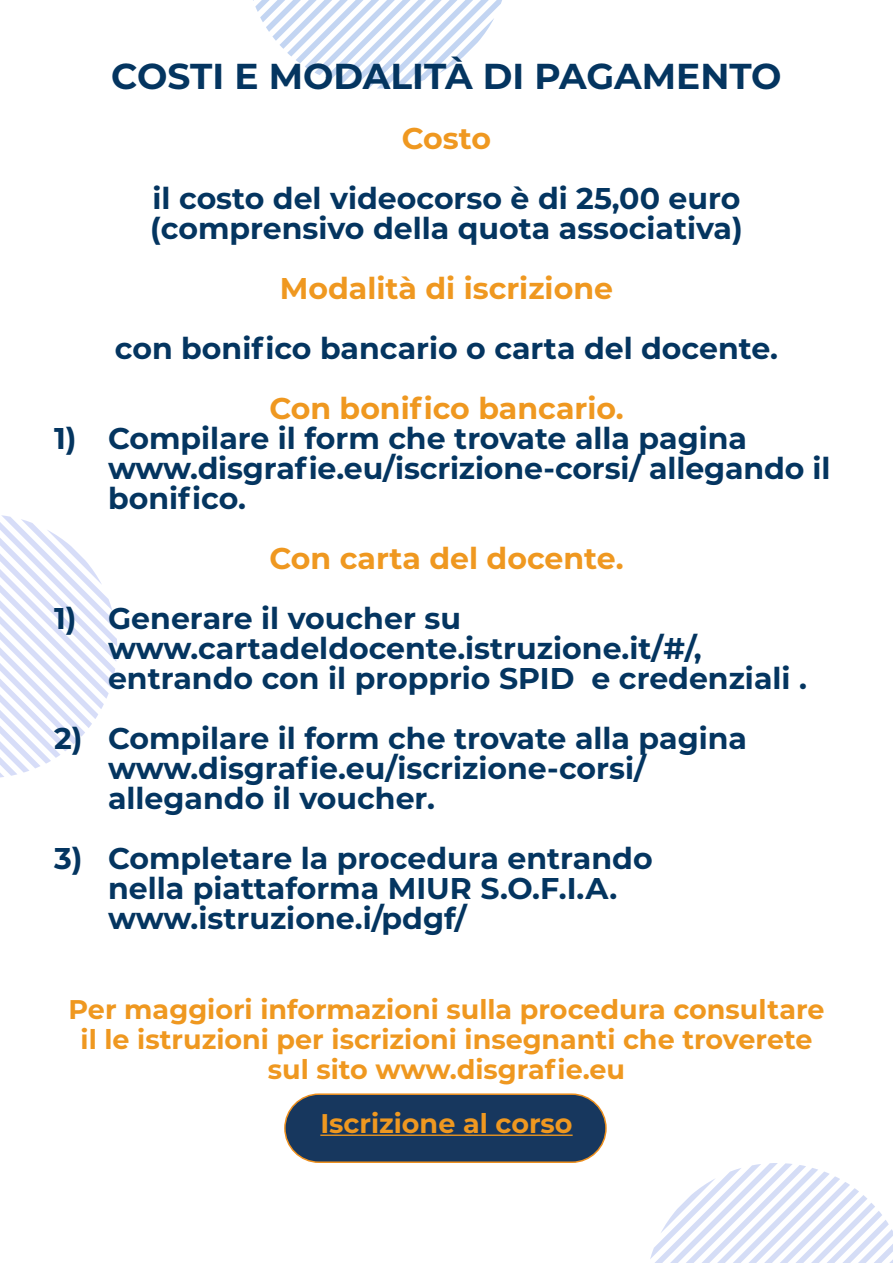
<style>
.page{position:relative;width:893px;height:1263px;background:#fff}
.page>*{position:absolute;margin:0;border:0;box-sizing:border-box;transform-origin:0 0}
.t1{font:700 36px "Montserrat";color:#043560}
.t2{font:700 30px/30px "Montserrat";color:#043560}
.t3{font:700 30px "Montserrat";color:#ef9820}
.t4{font:700 27px/30px "Montserrat";color:#ef9820;text-align:center}
</style>
<div class="page">
<svg style="left:253px;top:0;width:249px;height:89px"></svg>
<svg style="left:650px;top:1163px;width:243px;height:100px"></svg>
<svg style="left:0;top:515px;width:117px;height:263px"></svg>
<div style="left:285px;top:1094px;width:321px;height:68px;background:#17375e;border-radius:34px"></div>
<div style="left:284px;top:1093px;width:323px;height:70px;border:2px solid #ee901e;border-radius:34px"></div>
<hr style="left:320px;top:1134px;width:253px;height:2px;background:#ef9820">
<p class="t1" style="left:111px;top:50px;width:672px">COSTI E MODALITÀ DI PAGAMENTO</p>
<p class="t3" style="left:402px;top:117px;width:91px">Costo</p>
<p class="t2" style="left:150px;top:182px;width:594px">il costo del videocorso è di 25,00 euro (comprensivo della quota associativa)</p>
<p class="t3" style="left:280px;top:267px;width:335px">Modalità di iscrizione</p>
<p class="t2" style="left:115px;top:332px;width:665px">con bonifico bancario o carta del docente.</p>
<p class="t3" style="left:269px;top:387px;width:356px">Con bonifico bancario.</p>
<p class="t2" style="left:108px;top:422px;width:724px;text-indent:-54px">1) Compilare il form che trovate alla pagina www.disgrafie.eu/iscrizione-corsi/ allegando il bonifico.</p>
<p class="t3" style="left:269px;top:537px;width:356px">Con carta del docente.</p>
<p class="t2" style="left:108px;top:602px;width:700px;text-indent:-54px">1) Generare il voucher su www.cartadeldocente.istruzione.it/#/, entrando con il propprio SPID e credenziali .</p>
<p class="t2" style="left:108px;top:722px;width:640px;text-indent:-54px">2) Compilare il form che trovate alla pagina www.disgrafie.eu/iscrizione-corsi/ allegando il voucher.</p>
<p class="t2" style="left:108px;top:842px;width:546px;text-indent:-54px">3) Completare la procedura entrando nella piattaforma MIUR S.O.F.I.A. www.istruzione.i/pdgf/</p>
<p class="t4" style="left:69px;top:993px;width:757px">Per maggiori informazioni sulla procedura consultare il le istruzioni per iscrizioni insegnanti che troverete sul sito www.disgrafie.eu</p>
<p class="t4" style="left:320px;top:1106px;width:254px">Iscrizione al corso</p>
</div>
